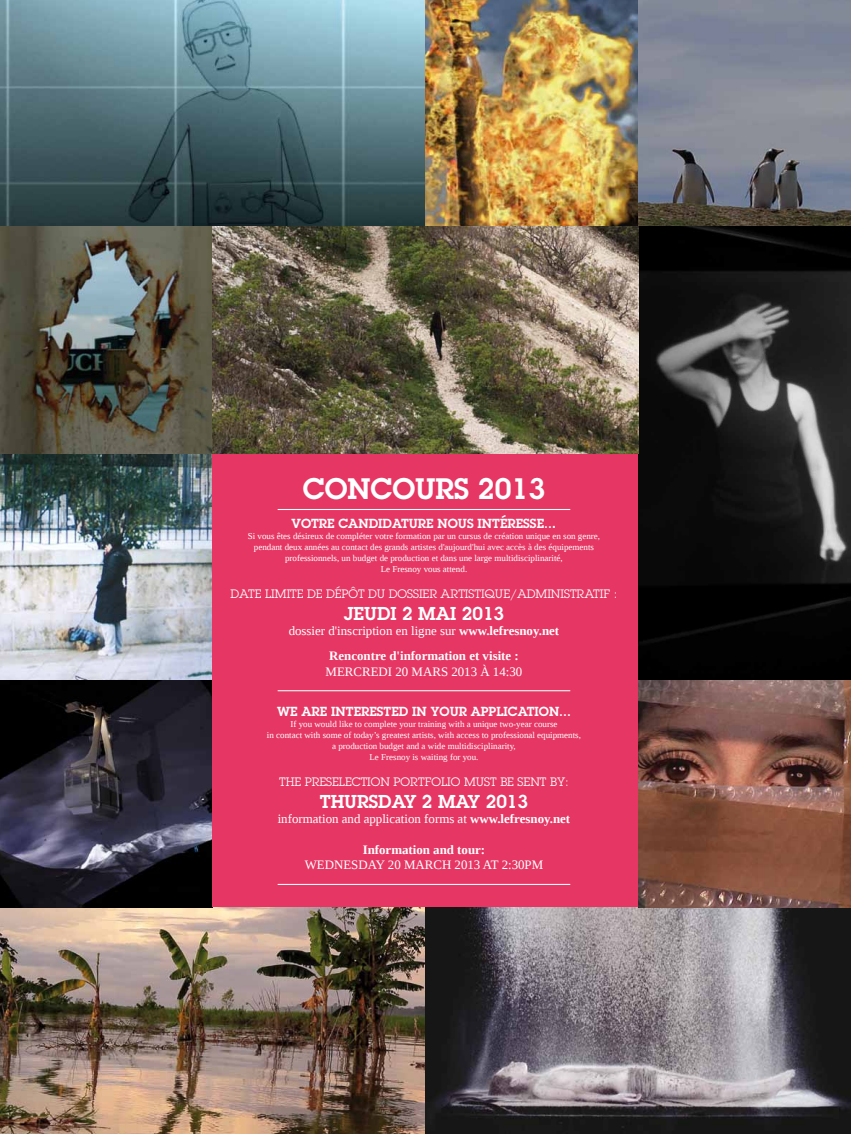
<style>
.page{position:relative;width:851px;height:1134px;background:#fff}
.page>*{position:absolute;margin:0;border:0;box-sizing:border-box;transform-origin:0 0}
.t1{font:600 29px "Lubalin Graph";color:#fff}
.t2{font:600 18.3px "Lubalin Graph";color:#fff}
.t3{font:12.9px "Liberation Serif";color:#fff}
.t4{font:700 12.9px/25px "Liberation Serif";color:#fff;text-align:center}
.t5{font:600 12.9px "Lubalin Graph";color:#fff}
.t6{font:12px "Lubalin Graph";letter-spacing:.085em;color:#fff}
.t7{font:12px "Lubalin Graph";letter-spacing:.16em;color:#fff}
.t8{font:9px/11px "Liberation Serif";color:#fff;text-align:center}
.s1{font-size:15px}
.s2{font-weight:400}
.s3{font-weight:700}
</style>
<div class="page">
<img style="left:0;top:0;width:425px;height:227px">
<img style="left:0;top:454px;width:213px;height:226px">
<img style="left:0;top:907px;width:425px;height:227px">
<img style="left:0;top:227px;width:213px;height:227px">
<svg style="left:0;top:680px;width:213px;height:227px;background:#282631"></svg>
<div style="left:213px;top:454px;width:425px;height:453px;background:#e63663"></div>
<img style="left:425px;top:0;width:213px;height:227px">
<svg style="left:425px;top:907px;width:425px;height:227px;background:#6a656b"></svg>
<svg style="left:638px;top:0;width:212px;height:227px;background:#797d88"></svg>
<img style="left:638px;top:227px;width:212px;height:453px">
<svg style="left:638px;top:680px;width:212px;height:227px;background:#805446"></svg>
<img style="left:213px;top:227px;width:425px;height:227px">
<hr style="left:277px;top:509px;width:293px;height:1px;background:#fff">
<hr style="left:277px;top:690px;width:293px;height:1px;background:#fff">
<hr style="left:277px;top:884px;width:293px;height:1px;background:#fff">
<h1 class="t1" style="left:302px;top:469px;width:244px">CONCOURS 2013</h1>
<h3 class="t5" style="left:291px;top:515px;width:156px">VOTRE CANDIDATURE NOUS</h3>
<h3 class="t5" style="left:477px;top:515px;width:80px">INTÉRESSE..<span class="s1">.</span></h3>
<p class="t8" style="left:248px;top:530px;width:354px">Si vous êtes désireux de compléter votre formation par un cursus de création unique en son genre, pendant deux années au contact des grands artistes d'aujourd'hui avec accès à des équipements professionnels, un budget de production et dans une large multidisciplinarité,<br>Le Fresnoy vous attend.</p>
<h3 class="t6" style="left:230px;top:586px;width:388px">DATE LIMITE DE DÉPÔT DU DOSSIER ARTISTIQUE/ADMINISTRATIF :</h3>
<h2 class="t2" style="left:343px;top:601px;width:88px">JEUDI 2 MAI</h2>
<h2 class="t2" style="left:461px;top:601px;width:44px">2013</h2>
<h3 class="t4" style="left:289px;top:618px;width:272px"><span class="s2">dossier d'inscription en ligne sur</span> www.lefresnoy.net<br>Rencontre d'information et visite :</h3>
<h3 class="t3" style="left:325px;top:663px;width:20px">Mercredi</h3>
<h3 class="t3" style="left:395px;top:663px;width:21px">20 mars</h3>
<h3 class="t3" style="left:451px;top:663px;width:72px">2013 à 14:30</h3>
<h3 class="t5" style="left:277px;top:703px;width:173px">WE ARE INTERESTED IN YOUR</h3>
<h3 class="t5" style="left:471px;top:703px;width:102px">APPLICATION ...</h3>
<p class="t8" style="left:267px;top:718px;width:315px">If you would like to complete your training with a unique two-year course<br>in contact with some of today’s greatest artists, with access to professional equipments, a production budget and a wide multidisciplinarity,<br>Le Fresnoy is waiting for you.</p>
<h3 class="t7" style="left:279px;top:774px;width:291px">THE PRESELECTION PORTFOLIO MUST BE SENT BY:</h3>
<h2 class="t2" style="left:320px;top:789px;width:72px">THURSDAY</h2>
<h2 class="t2" style="left:422px;top:789px;width:31px">2 MAY</h2>
<h2 class="t2" style="left:485px;top:789px;width:44px">2013</h2>
<h3 class="t3" style="left:278px;top:810px;width:294px">information and application forms at <span class="s3">www.lefresnoy.net</span></h3>
<h3 class="t4" style="left:362px;top:837px;width:124px">Information and tour:</h3>
<h3 class="t3" style="left:304px;top:857px;width:21px">Wednesday</h3>
<h3 class="t3" style="left:388px;top:857px;width:36px">20 March</h3>
<h3 class="t3" style="left:454px;top:857px;width:32px">2013 at</h3>
<h3 class="t3" style="left:501px;top:857px;width:33px">2:30pm</h3>
</div>
